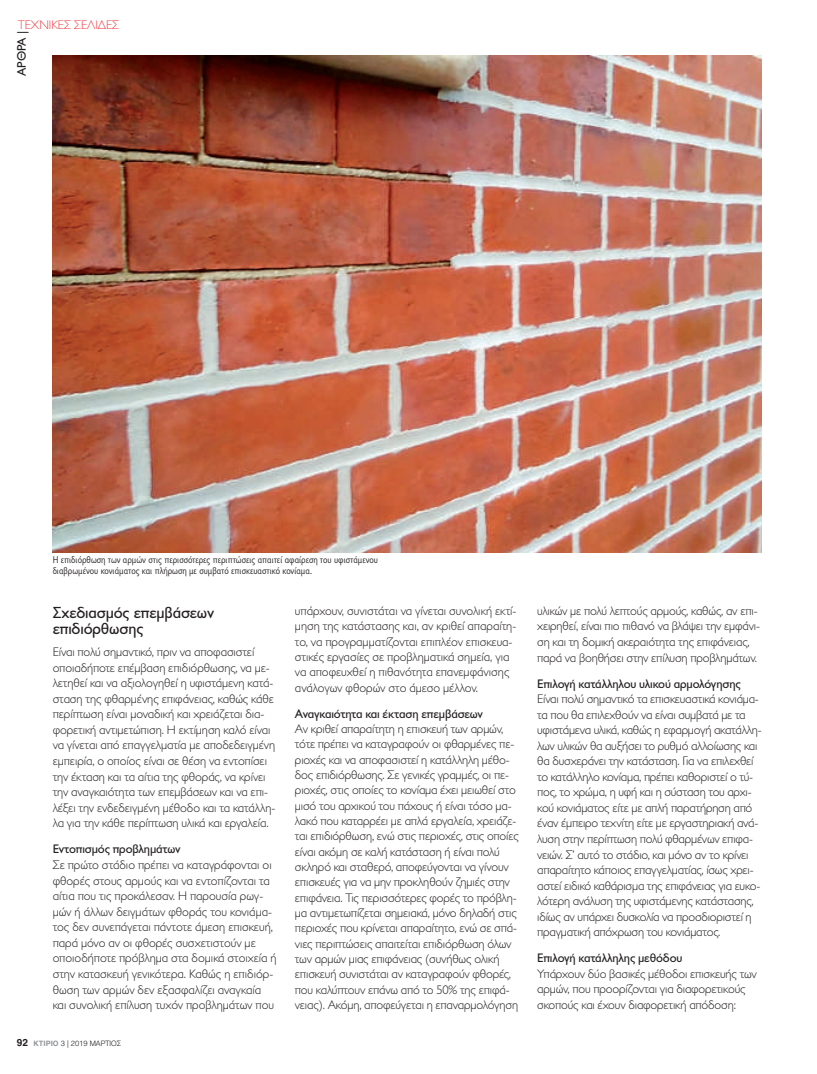
<style>
.page{position:relative;width:817px;height:1074px;background:#fff}
.page>*{position:absolute;margin:0;border:0;box-sizing:border-box;transform-origin:0 0}
.t1{font:16.25px/15.5px "Gill Sans Hel";letter-spacing:-.01em;color:#231f20}
.t2{font:300 12.5px/15.5px "Gill Sans Hel";letter-spacing:-.01em;color:#231f20}
.t3{font:12.5px "Gill Sans Hel";letter-spacing:-.01em;color:#231f20}
.t4{font:300 expanded 12.5px "Gill Sans Hel";color:#ee1d23}
.t5{font:10px/10.6px "Gill Sans Hel Sem Con OS Regular";color:#231f20}
.t6{font:300 7.5px "Helvetica";color:#231f20}
.s1{font-weight:700;font-size:10px}
.s2{font-weight:700;color:#939598}
</style>
<div class="page">
<img style="left:53px;top:55px;width:708px;height:497px">
<p class="t4" style="left:18px;top:20px;width:103px">ΤΕΧΝΙΚΕΣ ΣΕΛΙΔΕΣ</p>
<p class="t3" style="left:17px;top:76px;width:47px;rotate:-90deg">ΑΡΘΡΑ |</p>
<p class="t5" style="left:53px;top:555px;width:327px">Η επιδιόρθωση των αρμών στις περισσότερες περιπτώσεις απαιτεί αφαίρεση του υφιστάμενου διαβρωμένου κονιάματος και πλήρωση με συμβατό επισκευαστικό κονίαμα.</p>
<h1 class="t1" style="left:53px;top:606px;width:163px">Σχεδιασμός επεμβάσεων επιδιόρθωσης</h1>
<p class="t2" style="left:53px;top:645px;width:224px">Είναι πολύ σημαντικό, πριν να αποφασιστεί οποιαδήποτε επέμβαση επιδιόρθωσης, να με&shy;λετηθεί και να αξιολογηθεί η υφιστάμενη κατά&shy;σταση της φθαρμένης επιφάνειας, καθώς κάθε περίπτωση είναι μοναδική και χρειάζεται δια&shy;φορετική αντιμετώπιση. Η εκτίμηση καλό είναι να γίνεται από επαγγελματία με αποδεδειγμένη εμπειρία, ο οποίος είναι σε θέση να εντοπίσει την έκταση και τα αίτια της φθοράς, να κρίνει την αναγκαιότητα των επεμβάσεων και να επι&shy;λέξει την ενδεδειγμένη μέθοδο και τα κατάλλη&shy;λα για την κάθε περίπτωση υλικά και εργαλεία.</p>
<p class="t3" style="left:53px;top:844px;width:129px">Εντοπισμός προβλημάτων</p>
<p class="t2" style="left:53px;top:858px;width:225px">Σε πρώτο στάδιο πρέπει να καταγράφονται οι φθορές στους αρμούς και να εντοπίζονται τα αίτια που τις προκάλεσαν. Η παρουσία ρωγ&shy;μών ή άλλων δειγμάτων φθοράς του κονιάμα&shy;τος δεν συνεπάγεται πάντοτε άμεση επισκευή, παρά μόνο αν οι φθορές συσχετιστούν με οποιοδήποτε πρόβλημα στα δομικά στοιχεία ή στην κατασκευή γενικότερα. Καθώς η επιδιόρ&shy;θωση των αρμών δεν εξασφαλίζει αναγκαία και συνολική επίλυση τυχόν προβλημάτων που</p>
<p class="t6" style="left:17px;top:1037px;width:106px"><span class="s1">92</span> <span class="s2">ΚΤΙΡΙΟ</span> 3 | 2019 ΜΑΡΤΙΟΣ</p>
<p class="t2" style="left:295px;top:604px;width:223px">υπάρχουν, συνιστάται να γίνεται συνολική εκτί&shy;μηση της κατάστασης και, αν κριθεί απαραίτη&shy;το, να προγραμματίζονται επιπλέον επισκευα&shy;στικές εργασίες σε προβληματικά σημεία, για να αποφευχθεί η πιθανότητα επανεμφάνισης ανάλογων φθορών στο άμεσο μέλλον.</p>
<p class="t3" style="left:295px;top:709px;width:190px">Αναγκαιότητα και έκταση επεμβάσεων</p>
<p class="t2" style="left:295px;top:722px;width:225px">Αν κριθεί απαραίτητη η επισκευή των αρμών, τότε πρέπει να καταγραφούν οι φθαρμένες πε&shy;ριοχές και να αποφασιστεί η κατάλληλη μέθο&shy;δος επιδιόρθωσης. Σε γενικές γραμμές, οι πε&shy;ριοχές, στις οποίες το κονίαμα έχει μειωθεί στο μισό του αρχικού του πάχους ή είναι τόσο μα&shy;λακό που καταρρέει με απλά εργαλεία, χρειάζε&shy;ται επιδιόρθωση, ενώ στις περιοχές, στις οποίες είναι ακόμη σε καλή κατάσταση ή είναι πολύ σκληρό και σταθερό, αποφεύγονται να γίνουν επισκευές για να μην προκληθούν ζημιές στην επιφάνεια. Τις περισσότερες φορές το πρόβλη&shy;μα αντιμετωπίζεται σημειακά, μόνο δηλαδή στις περιοχές που κρίνεται απαραίτητο, ενώ σε σπά&shy;νιες περιπτώσεις απαιτείται επιδιόρθωση όλων των αρμών μιας επιφάνειας (συνήθως ολική επισκευή συνιστάται αν καταγραφούν φθορές, που καλύπτουν επάνω από το 50% της επιφά&shy;νειας). Ακόμη, αποφεύγεται η επαναρμολόγηση</p>
<p class="t2" style="left:537px;top:604px;width:224px">υλικών με πολύ λεπτούς αρμούς, καθώς, αν επι&shy;χειρηθεί, είναι πιο πιθανό να βλάψει την εμφάνι&shy;ση και τη δομική ακεραιότητα της επιφάνειας, παρά να βοηθήσει στην επίλυση προβλημάτων.</p>
<p class="t3" style="left:537px;top:679px;width:205px">Επιλογή κατάλληλου υλικού αρμολόγησης</p>
<p class="t2" style="left:537px;top:692px;width:226px">Είναι πολύ σημαντικό τα επισκευαστικά κονιάμα&shy;τα που θα επιλεχθούν να είναι συμβατά με τα υφιστάμενα υλικά, καθώς η εφαρμογή ακατάλλη&shy;λων υλικών θα αυξήσει το ρυθμό αλλοίωσης και θα δυσχεράνει την κατάσταση. Για να επιλεχθεί το κατάλληλο κονίαμα, πρέπει καθοριστεί ο τύ&shy;πος, το χρώμα, η υφή και η σύσταση του αρχι&shy;κού κονιάματος είτε με απλή παρατήρηση από έναν έμπειρο τεχνίτη είτε με εργαστηριακή ανά&shy;λυση στην περίπτωση πολύ φθαρμένων επιφα&shy;νειών. Σ’ αυτό το στάδιο, και μόνο αν το κρίνει απαραίτητο κάποιος επαγγελματίας, ίσως χρει&shy;αστεί ειδικό καθάρισμα της επιφάνειας για ευκο&shy;λότερη ανάλυση της υφιστάμενης κατάστασης, ιδίως αν υπάρχει δυσκολία να προσδιοριστεί η πραγματική απόχρωση του κονιάματος.</p>
<p class="t3" style="left:537px;top:953px;width:147px">Επιλογή κατάλληλης μεθόδου</p>
<p class="t2" style="left:537px;top:967px;width:221px">Υπάρχουν δύο βασικές μέθοδοι επισκευής των αρμών, που προορίζονται για διαφορετικούς σκοπούς και έχουν διαφορετική απόδοση:</p>
</div>
